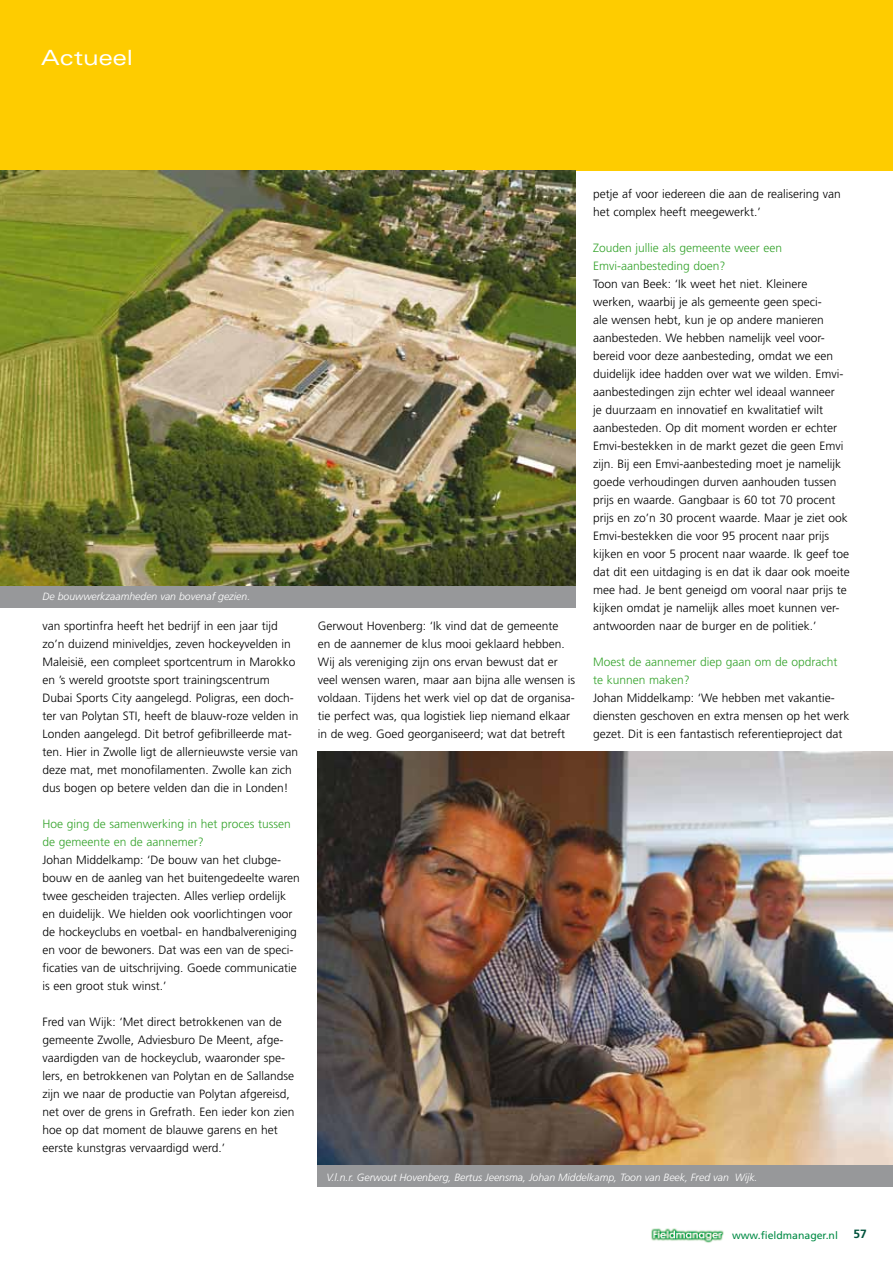
<style>
.page{position:relative;width:893px;height:1263px;background:#fff}
.page>*{position:absolute;margin:0;border:0;box-sizing:border-box;transform-origin:0 0}
.t1{font:expanded 21px "Univers";color:#fff}
.t2{font:300 12px/18px "Frutiger";color:#000}
.t3{font:300 12px/18px "Frutiger";color:#35a32c}
.t4{font:700 12px "Frutiger";color:#00523c}
.t5{font:italic 300 10.5px "Frutiger";color:#fff}
.t6{font:10.5px "Frutiger";color:#008b45}
</style>
<div class="page">
<img style="left:651px;top:1228px;width:73px;height:15px">
<div style="left:0;top:0;width:893px;height:170px;background:#fecc00"></div>
<img style="left:0;top:170px;width:575px;height:417px">
<div style="left:0;top:587px;width:575px;height:21px;background:#97989a"></div>
<img style="left:318px;top:752px;width:575px;height:413px">
<div style="left:318px;top:1165px;width:575px;height:21px;background:#97989a"></div>
<h1 class="t1" style="left:41px;top:45px;width:93px">Actueel</h1>
<p class="t5" style="left:43px;top:590px;width:209px">De bouwwerkzaamheden van bovenaf gezien.</p>
<p class="t2" style="left:43px;top:617px;width:257px">van sportinfra heeft het bedrijf in een jaar tijd zo’n duizend miniveldjes, zeven hockeyvelden in Maleisië, een compleet sportcentrum in Marokko en ’s wereld grootste sport trainingscentrum Dubai Sports City aangelegd. Poligras, een doch&shy;ter van Polytan STI, heeft de blauw-roze velden in Londen aangelegd. Dit betrof gefibrilleerde mat&shy;ten. Hier in Zwolle ligt de allernieuwste versie van deze mat, met monofilamenten. Zwolle kan zich dus bogen op betere velden dan die in Londen!</p>
<p class="t3" style="left:43px;top:815px;width:250px">Hoe ging de samenwerking in het proces tussen de gemeente en de aannemer?</p>
<p class="t2" style="left:43px;top:851px;width:259px">Johan Middelkamp: ‘De bouw van het clubge&shy;bouw en de aanleg van het buitengedeelte waren twee gescheiden trajecten. Alles verliep ordelijk en duidelijk. We hielden ook voorlichtingen voor de hockeyclubs en voetbal- en handbalvereniging en voor de bewoners. Dat was een van de speci&shy;ficaties van de uitschrijving. Goede communicatie is een groot stuk winst.’</p>
<p class="t2" style="left:43px;top:1013px;width:253px">Fred van Wijk: ‘Met direct betrokkenen van de gemeente Zwolle, Adviesburo De Meent, afge&shy;vaardigden van de hockeyclub, waaronder spe&shy;lers, en betrokkenen van Polytan en de Sallandse zijn we naar de productie van Polytan afgereisd, net over de grens in Grefrath. Een ieder kon zien hoe op dat moment de blauwe garens en het eerste kunstgras vervaardigd werd.’</p>
<p class="t2" style="left:318px;top:617px;width:259px">Gerwout Hovenberg: ‘Ik vind dat de gemeente<br>en de aannemer de klus mooi geklaard hebben.<br>Wij als vereniging zijn ons ervan bewust dat er veel wensen waren, maar aan bijna alle wensen is voldaan. Tijdens het werk viel op dat de organisa&shy;tie perfect was, qua logistiek liep niemand elkaar in de weg. Goed georganiseerd; wat dat betreft</p>
<p class="t2" style="left:593px;top:185px;width:249px">petje af voor iedereen die aan de realisering van het complex heeft meegewerkt.’</p>
<p class="t3" style="left:593px;top:239px;width:191px">Zouden jullie als gemeente weer een<br>Emvi-aanbesteding doen?</p>
<p class="t2" style="left:593px;top:275px;width:258px">Toon van Beek: ‘Ik weet het niet. Kleinere werken, waarbij je als gemeente geen speci-<br>ale wensen hebt, kun je op andere manieren aanbesteden. We hebben namelijk veel voor&shy;bereid voor deze aanbesteding, omdat we een duidelijk idee hadden over wat we wilden. Emvi&shy;aanbestedingen zijn echter wel ideaal wanneer<br>je duurzaam en innovatief en kwalitatief wilt aanbesteden. Op dit moment worden er echter Emvi-bestekken in de markt gezet die geen Emvi zijn. Bij een Emvi-aanbesteding moet je namelijk goede verhoudingen durven aanhouden tussen prijs en waarde. Gangbaar is 60 tot 70 procent prijs en zo’n 30 procent waarde. Maar je ziet ook Emvi-bestekken die voor 95 procent naar prijs kijken en voor 5 procent naar waarde. Ik geef toe dat dit een uitdaging is en dat ik daar ook moeite mee had. Je bent geneigd om vooral naar prijs te kijken omdat je namelijk alles moet kunnen ver&shy;antwoorden naar de burger en de politiek.’</p>
<p class="t3" style="left:593px;top:653px;width:246px">Moest de aannemer diep gaan om de opdracht te kunnen maken?</p>
<p class="t2" style="left:593px;top:689px;width:258px">Johan Middelkamp: ‘We hebben met vakantie&shy;diensten geschoven en extra mensen op het werk gezet. Dit is een fantastisch referentieproject dat</p>
<p class="t5" style="left:326px;top:1171px;width:433px">V.l.n.r. Gerwout Hovenberg, Bertus Jeensma, Johan Middelkamp, Toon van Beek, Fred van Wijk.</p>
<p class="t6" style="left:732px;top:1229px;width:107px">www.fieldmanager.nl</p>
<p class="t4" style="left:853px;top:1227px;width:15px">57</p>
</div>
